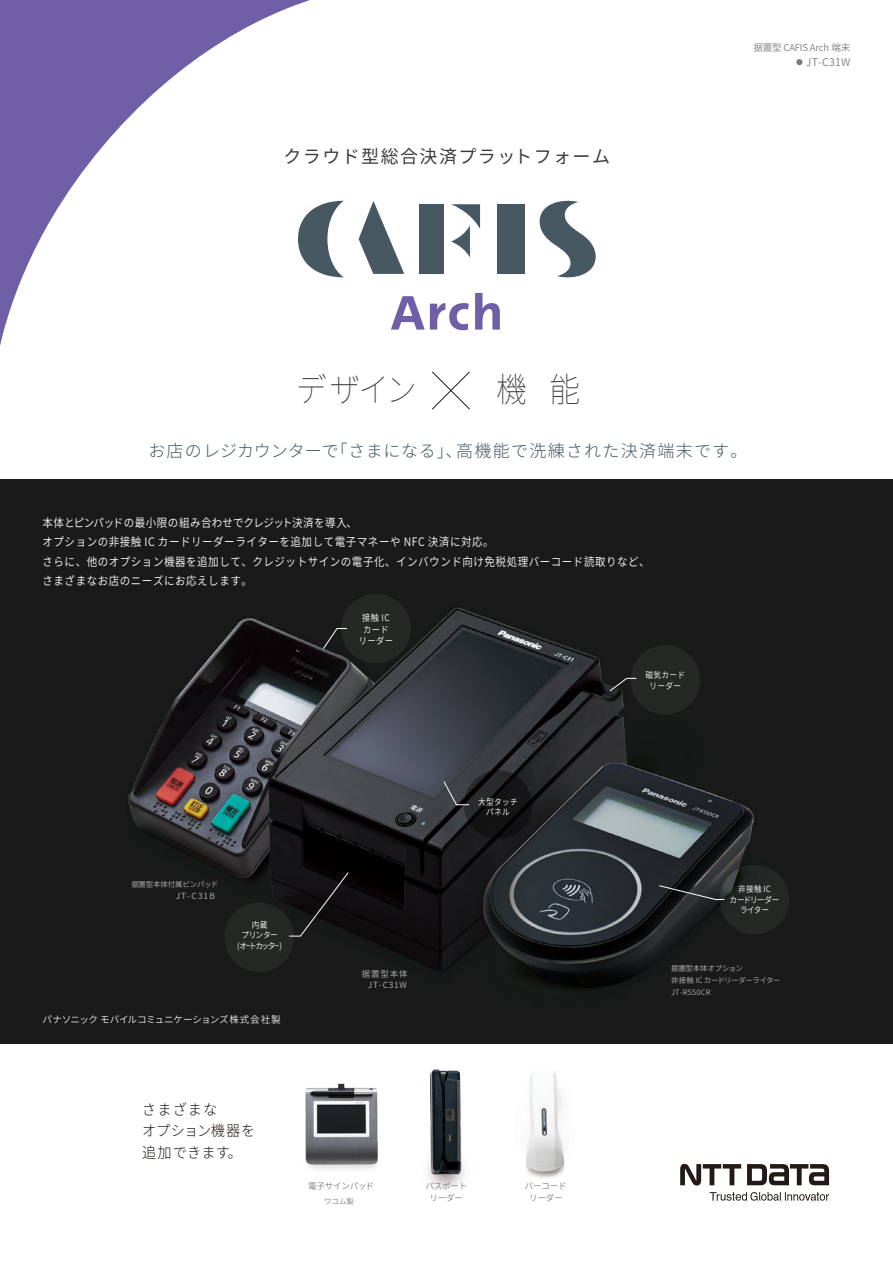
<style>
.page{position:relative;width:893px;height:1263px;background:#fff}
.page>*{position:absolute;margin:0;border:0;box-sizing:border-box;transform-origin:0 0}
.t1{font:200 34.05px "Source Han Sans JP";color:#3f3b3a;scale:.9 1}
.t2{font:18px "Source Han Sans JP";letter-spacing:.08em;color:#3f3b3a}
.t3{font:300 16.95px "Source Han Sans JP";letter-spacing:.075em;color:#475862}
.t4{font:300 14.85px/21.3px "Source Han Sans JP";letter-spacing:.065em;color:#231916;scale:.95 1}
.t5{font:11.7px/19.2px "Source Han Sans JP";letter-spacing:.05em;color:#fff;scale:.9 1}
.t6{font:10.65px "Source Han Sans JP";letter-spacing:.02em;color:#7e7e7e}
.t7{font:9.6px "Source Han Sans JP";letter-spacing:-.02em;color:#efeff0}
.t8{font:9.6px "Source Han Sans JP";letter-spacing:-.02em;color:#7e7e7e}
.t9{font:9.15px/11.6px "Source Han Sans JP";letter-spacing:.05em;color:#fff;text-align:center;scale:.9 1}
.t10{font:8.55px/11.7px "Source Han Sans JP";letter-spacing:-.02em;color:#7e7e7e;text-align:center}
.t11{font:8.55px/11.2px "Source Han Sans JP";letter-spacing:.095em;color:#b5b5b6;text-align:right}
.t12{font:8.55px/10.6px "Source Han Sans JP";letter-spacing:.05em;color:#fff;text-align:center;scale:.9 1}
.t13{font:8.55px/10.6px "Source Han Sans JP";letter-spacing:-.17em;color:#fff;text-align:center;scale:.9 1}
.t14{font:8.55px/10.6px "Source Han Sans JP";letter-spacing:-.04em;color:#fff;text-align:center;scale:.9 1}
.t15{font:7.5px/11.7px "Source Han Sans JP";letter-spacing:-.02em;color:#b5b5b6}
.t16{font:7.5px "Source Han Sans JP";color:#7e7e7e}
</style>
<div class="page">
<svg style="left:540px;top:200px;width:56px;height:78px"></svg>
<div style="left:497px;top:204px;width:28px;height:70px;background:#475862"></div>
<div style="left:419px;top:204px;width:25px;height:70px;background:#475862"></div>
<svg style="left:451px;top:204px;width:29px;height:53px"></svg>
<svg style="left:359px;top:201px;width:45px;height:73px"></svg>
<svg style="left:391px;top:296px;width:78px;height:34px"></svg>
<svg style="left:475px;top:293px;width:25px;height:37px"></svg>
<svg style="left:796px;top:59px;width:6px;height:6px"></svg>
<img style="left:0;top:480px;width:893px;height:563px">
<img style="left:305px;top:1083px;width:73px;height:87px">
<img style="left:526px;top:1065px;width:40px;height:113px">
<img style="left:427px;top:1069px;width:38px;height:120px">
<svg style="left:464px;top:770px;width:68px;height:69px;background:#151617"></svg>
<div style="left:631px;top:645px;width:69px;height:69px;background:#262826;border-radius:50%"></div>
<div style="left:631px;top:645px;width:69px;height:69px;border:1px solid #fff;border-radius:50%"></div>
<div style="left:225px;top:903px;width:69px;height:68px;background:#262826;border-radius:50%"></div>
<div style="left:225px;top:903px;width:69px;height:69px;border:1px solid #fff;border-radius:50%"></div>
<svg style="left:609px;top:678px;width:28px;height:13px"></svg>
<svg style="left:720px;top:865px;width:69px;height:69px;background:#252826"></svg>
<div style="left:720px;top:865px;width:69px;height:69px;border:1px solid #fff;border-radius:50%"></div>
<svg style="left:659px;top:885px;width:66px;height:15px"></svg>
<svg style="left:443px;top:781px;width:27px;height:24px"></svg>
<svg style="left:289px;top:872px;width:60px;height:64px;background:#171617"></svg>
<svg style="left:747px;top:1164px;width:82px;height:21px"></svg>
<svg style="left:680px;top:1164px;width:61px;height:21px"></svg>
<svg style="left:710px;top:1192px;width:119px;height:9px"></svg>
<svg style="left:432px;top:371px;width:38px;height:39px"></svg>
<svg style="left:323px;top:628px;width:24px;height:21px"></svg>
<div style="left:342px;top:594px;width:68px;height:69px;background:#262826;border-radius:50%"></div>
<div style="left:341px;top:594px;width:69px;height:69px;border:1px solid #fff;border-radius:50%"></div>
<svg style="left:0;top:0;width:344px;height:346px"></svg>
<h2 class="t2" style="left:284px;top:146px;width:328px">クラウド型総合決済プラットフォーム</h2>
<p class="t8" style="left:753px;top:42px;width:99px">据置型 CAFIS Arch 端末</p>
<p class="t6" style="left:806px;top:56px;width:46px">JT-C31W</p>
<h1 class="t1" style="left:296px;top:370px;width:317px">デザイン 　　機 能</h1>
<h3 class="t3" style="left:148px;top:441px;width:601px">お店のレジカウンターで「さまになる」、高機能で洗練された決済端末です。</h3>
<p class="t5" style="left:43px;top:514px;width:676px">本体とピンパッドの最小限の組み合わせでクレジット決済を導入、<br>オプションの非接触 IC カードリーダーライターを追加して電子マネーや NFC 決済に対応。<br>さらに、他のオプション機器を追加して、クレジットサインの電子化、インバウンド向け免税処理バーコード読取りなど、さまざまなお店のニーズにお応えします。</p>
<p class="t9" style="left:359px;top:612px;width:40px">接触 ICカードリーダー</p>
<p class="t12" style="left:478px;top:796px;width:46px">大型タッチパネル</p>
<p class="t12" style="left:645px;top:670px;width:46px">磁気カードリーダー</p>
<p class="t15" style="left:131px;top:878px;width:88px">据置型本体付属ピンパッド</p>
<p class="t11" style="left:176px;top:891px;width:41px">JT-C31B</p>
<p class="t13" style="left:237px;top:919px;width:51px">内蔵<br>プリンター<br>(オートカッター )</p>
<p class="t7" style="left:43px;top:1014px;width:240px">パナソニック モバイルコミュニケーションズ株式会社製</p>
<p class="t11" style="left:362px;top:968px;width:47px">据置型本体<br>JT-C31W</p>
<p class="t4" style="left:142px;top:1099px;width:121px">さまざまな<br>オプション機器を追加できます。</p>
<p class="t10" style="left:308px;top:1180px;width:67px">電子サインパッド</p>
<p class="t10" style="left:425px;top:1180px;width:43px">パスポートリーダー</p>
<p class="t10" style="left:525px;top:1180px;width:43px">バーコードリーダー</p>
<p class="t16" style="left:324px;top:1197px;width:31px">ワコム製</p>
<p class="t14" style="left:730px;top:884px;width:57px">非接触 IC<br>カードリーダーライター</p>
<p class="t15" style="left:671px;top:963px;width:111px">据置型本体オプション<br>非接触 IC カードリーダーライター<br>JT-R550CR</p>
</div>
